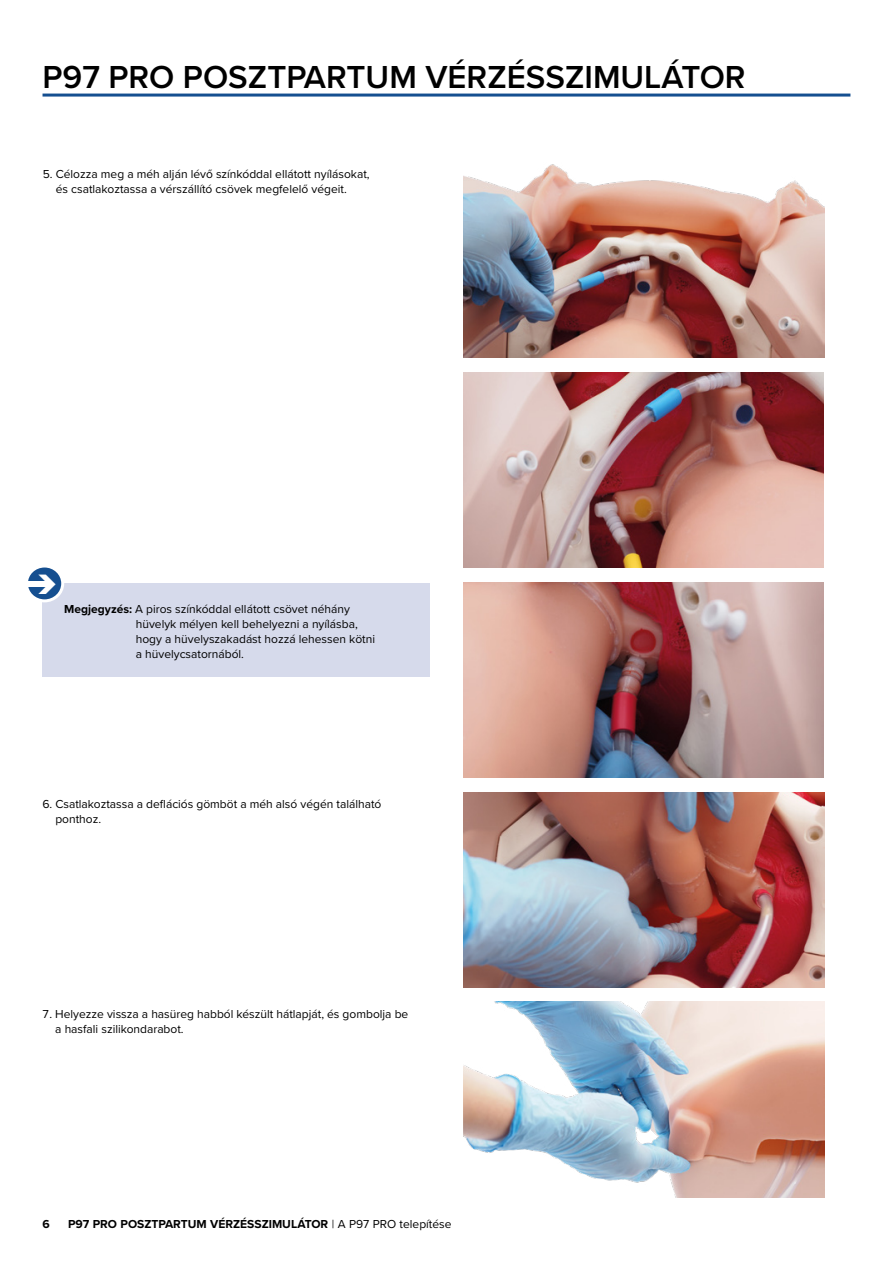
<style>
.page{position:relative;width:893px;height:1263px;background:#fff}
.page>*{position:absolute;margin:0;border:0;box-sizing:border-box;transform-origin:0 0}
.t1{font:600 33px "Proxima Nova";color:#000}
.t2{font:12px/15px "Proxima Nova";color:#000}
.t3{font:700 12px "Proxima Nova";color:#000}
.s1{font-weight:700}
.s2{font-weight:400}
</style>
<div class="page">
<hr style="left:43px;top:94px;width:807px;height:3px;background:#154f90">
<img style="left:464px;top:164px;width:360px;height:194px">
<img style="left:464px;top:373px;width:360px;height:195px">
<img style="left:464px;top:582px;width:360px;height:195px">
<div style="left:43px;top:583px;width:387px;height:94px;background:#d6daeb"></div>
<svg style="left:26px;top:566px;width:37px;height:35px"></svg>
<div style="left:25px;top:564px;width:39px;height:38px;border:3px solid #fff;border-radius:50%"></div>
<div style="left:21px;top:581px;width:28px;height:6px;background:#fff"></div>
<img style="left:464px;top:792px;width:360px;height:195px">
<img style="left:464px;top:1002px;width:360px;height:195px">
<svg style="left:31px;top:574px;width:25px;height:20px"></svg>
<h1 class="t1" style="left:43px;top:52px;width:705px">P97 PRO POSZTPARTUM VÉRZÉSSZIMULÁTOR</h1>
<p class="t2" style="left:56px;top:165px;width:315px;text-indent:-13px">5. Célozza meg a méh alján lévő színkóddal ellátott nyílásokat, és csatlakoztassa a vérszállító csövek megfelelő végeit.</p>
<p class="t2" style="left:136px;top:600px;width:241px;text-indent:-72px"><span class="s1">Megjegyzés:</span> A piros színkóddal ellátott csövet néhány hüvelyk mélyen kell behelyezni a nyílásba, hogy a hüvelyszakadást hozzá lehessen kötni a hüvelycsatornából.</p>
<p class="t2" style="left:55px;top:795px;width:328px;text-indent:-13px">6. Csatlakoztassa a deflációs gömböt a méh alsó végén található ponthoz.</p>
<p class="t2" style="left:55px;top:1005px;width:355px;text-indent:-13px">7. Helyezze vissza a hasüreg habból készült hátlapját, és gombolja be a hasfali szilikondarabot.</p>
<p class="t3" style="left:43px;top:1215px;width:9px">6</p>
<p class="t3" style="left:68px;top:1215px;width:385px">P97 PRO POSZTPARTUM VÉRZÉSSZIMULÁTOR <span class="s2">| A P97 PRO telepítése</span></p>
</div>
